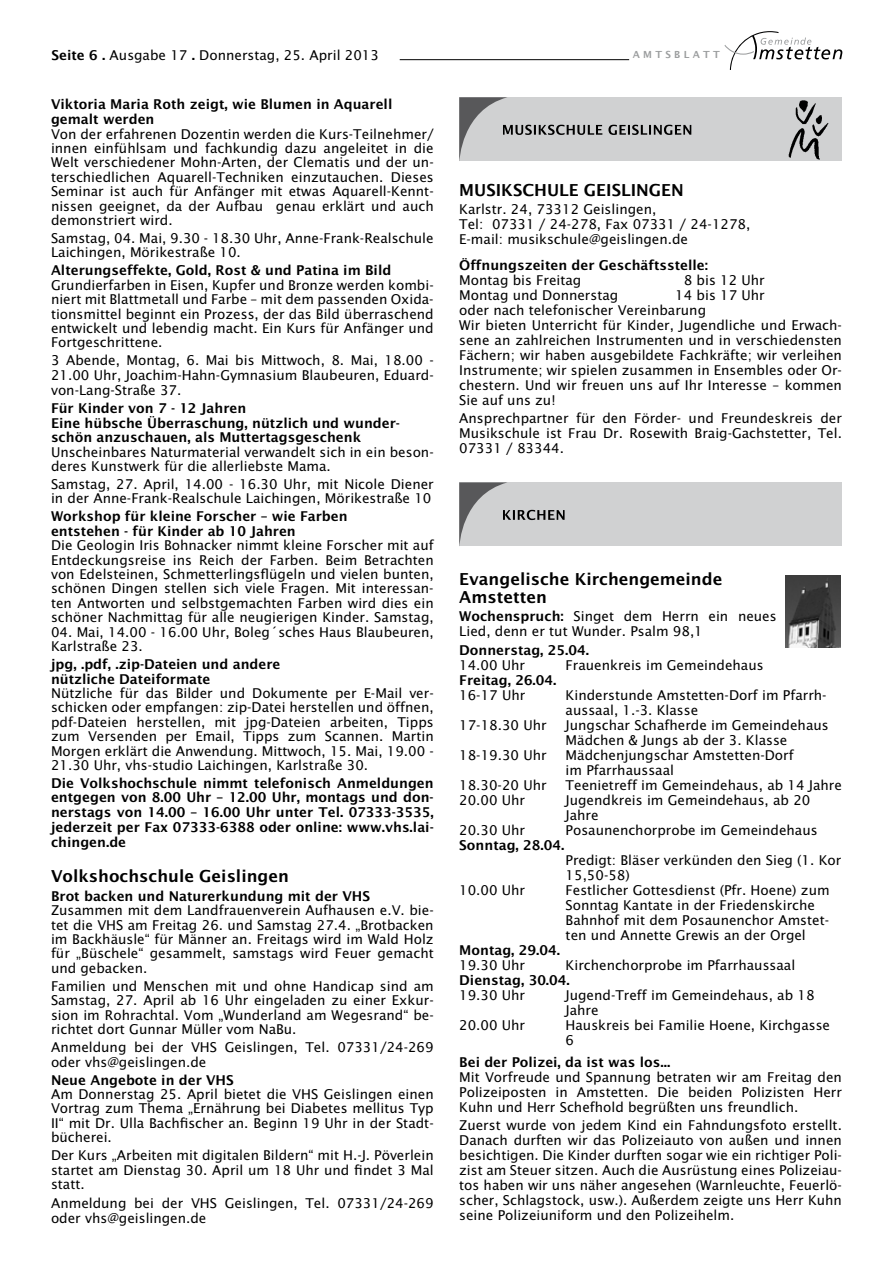
<style>
.page{position:relative;width:893px;height:1263px;background:#fff}
.page>*{position:absolute;margin:0;border:0;box-sizing:border-box;transform-origin:0 0}
.t1{font:16.5px/18px "Lucida Sans Demibold Roman";color:#000}
.t2{font:13.5px/14.4px "Lucida Sans";color:#000}
.t3{font:13.5px/14.4px "Lucida Sans Demibold Roman";color:#000}
.t4{font:9.75px "Lucida Sans Demibold Roman";letter-spacing:.34em;color:#9c9e9f}
.s1{font-family:"Lucida Sans Demibold Roman"}
</style>
<div class="page">
<svg style="left:724px;top:31px;width:118px;height:39px"></svg>
<hr style="left:400px;top:59px;width:229px;height:1px;background:#000">
<div style="left:459px;top:97px;width:383px;height:64px;background:#d0d1d2"></div>
<img style="left:789px;top:101px;width:39px;height:58px">
<svg style="left:459px;top:97px;width:232px;height:64px"></svg>
<div style="left:459px;top:482px;width:383px;height:64px;background:#d0d1d2"></div>
<svg style="left:459px;top:482px;width:106px;height:64px"></svg>
<img style="left:785px;top:575px;width:55px;height:72px">
<p class="t2" style="left:51px;top:48px;width:329px"><span class="s1">Seite 6 .</span> Ausgabe 17 <span class="s1">.</span> Donnerstag, 25. April 2013</p>
<p class="t4" style="left:633px;top:48px;width:89px">AMTSBLATT</p>
<p class="t3" style="left:51px;top:96px;width:343px;line-height:15px">Viktoria Maria Roth zeigt, wie Blumen in Aquarell gemalt werden</p>
<p class="t2" style="left:51px;top:126px;width:384px;text-align:justify">Von der erfahrenen Dozentin werden die Kurs-Teilnehmer/ innen einfühlsam und fachkundig dazu angeleitet in die Welt verschiedener Mohn-Arten, der Clematis und der un&shy;terschiedlichen Aquarell-Techniken einzutauchen. Dieses Seminar ist auch für Anfänger mit etwas Aquarell-Kennt&shy;nissen geeignet, da der Aufbau genau erklärt und auch demonstriert wird.</p>
<p class="t2" style="left:51px;top:231px;width:384px">Samstag, 04. Mai, 9.30 - 18.30 Uhr, Anne-Frank-Realschule<br>Laichingen, Mörikestraße 10.</p>
<p class="t3" style="left:51px;top:263px;width:342px">Alterungseffekte, Gold, Rost &amp; und Patina im Bild</p>
<p class="t2" style="left:51px;top:278px;width:384px;text-align:justify">Grundierfarben in Eisen, Kupfer und Bronze werden kombi&shy;niert mit Blattmetall und Farbe – mit dem passenden Oxida&shy;tionsmittel beginnt ein Prozess, der das Bild überraschend entwickelt und lebendig macht. Ein Kurs für Anfänger und Fortgeschrittene.</p>
<p class="t2" style="left:51px;top:353px;width:384px;text-align:justify">3 Abende, Montag, 6. Mai bis Mittwoch, 8. Mai, 18.00 - 21.00 Uhr, Joachim-Hahn-Gymnasium Blaubeuren, Eduard&shy;von-Lang-Straße 37.</p>
<p class="t3" style="left:51px;top:401px;width:350px">Für Kinder von 7 - 12 Jahren<br>Eine hübsche Überraschung, nützlich und wunder&shy;schön anzuschauen, als Muttertagsgeschenk</p>
<p class="t2" style="left:51px;top:445px;width:384px">Unscheinbares Naturmaterial verwandelt sich in ein beson&shy;deres Kunstwerk für die allerliebste Mama.</p>
<p class="t2" style="left:51px;top:477px;width:384px">Samstag, 27. April, 14.00 - 16.30 Uhr, mit Nicole Diener in der Anne-Frank-Realschule Laichingen, Mörikestraße 10</p>
<p class="t3" style="left:51px;top:509px;width:298px">Workshop für kleine Forscher – wie Farben entstehen - für Kinder ab 10 Jahren</p>
<p class="t2" style="left:51px;top:538px;width:384px;text-align:justify">Die Geologin Iris Bohnacker nimmt kleine Forscher mit auf Entdeckungsreise ins Reich der Farben. Beim Betrachten von Edelsteinen, Schmetterlingsflügeln und vielen bunten, schönen Dingen stellen sich viele Fragen. Mit interessan&shy;ten Antworten und selbstgemachten Farben wird dies ein schöner Nachmittag für alle neugierigen Kinder. Samstag,</p>
<p class="t2" style="left:51px;top:625px;width:384px">04. Mai, 14.00 - 16.00 Uhr, Boleg´sches Haus Blaubeuren,<br>Karlstraße 23.</p>
<p class="t3" style="left:51px;top:657px;width:231px">jpg, .pdf, .zip-Dateien und andere nützliche Dateiformate</p>
<p class="t2" style="left:51px;top:686px;width:384px;text-align:justify">Nützliche für das Bilder und Dokumente per E-Mail ver&shy;schicken oder empfangen: zip-Datei herstellen und öffnen, pdf-Dateien herstellen, mit jpg-Dateien arbeiten, Tipps zum Versenden per Email, Tipps zum Scannen. Martin Morgen erklärt die Anwendung. Mittwoch, 15. Mai, 19.00 - 21.30 Uhr, vhs-studio Laichingen, Karlstraße 30.</p>
<p class="t3" style="left:51px;top:776px;width:384px;text-align:justify">Die Volkshochschule nimmt telefonisch Anmeldungen entgegen von 8.00 Uhr – 12.00 Uhr, montags und don&shy;nerstags von 14.00 – 16.00 Uhr unter Tel. 07333-3535, jederzeit per Fax 07333-6388 oder online: www.vhs.lai&shy;chingen.de</p>
<p class="t1" style="left:51px;top:867px;width:239px">Volkshochschule Geislingen</p>
<p class="t3" style="left:51px;top:889px;width:321px">Brot backen und Naturerkundung mit der VHS</p>
<p class="t2" style="left:51px;top:903px;width:384px;text-align:justify">Zusammen mit dem Landfrauenverein Aufhausen e.V. bie&shy;tet die VHS am Freitag 26. und Samstag 27.4. „Brotbacken im Backhäusle“ für Männer an. Freitags wird im Wald Holz für „Büschele“ gesammelt, samstags wird Feuer gemacht und gebacken.</p>
<p class="t2" style="left:51px;top:979px;width:384px;text-align:justify">Familien und Menschen mit und ohne Handicap sind am Samstag, 27. April ab 16 Uhr eingeladen zu einer Exkur&shy;sion im Rohrachtal. Vom „Wunderland am Wegesrand“ be&shy;richtet dort Gunnar Müller vom NaBu.</p>
<p class="t2" style="left:51px;top:1040px;width:384px">Anmeldung bei der VHS Geislingen, Tel. 07331/24-269 oder vhs@geislingen.de</p>
<p class="t3" style="left:51px;top:1072px;width:184px">Neue Angebote in der VHS</p>
<p class="t2" style="left:51px;top:1087px;width:384px;text-align:justify">Am Donnerstag 25. April bietet die VHS Geislingen einen Vortrag zum Thema „Ernährung bei Diabetes mellitus Typ II“ mit Dr. Ulla Bachfischer an. Beginn 19 Uhr in der Stadt&shy;bücherei.</p>
<p class="t2" style="left:51px;top:1148px;width:384px;text-align:justify">Der Kurs „Arbeiten mit digitalen Bildern“ mit H.-J. Pöverlein startet am Dienstag 30. April um 18 Uhr und findet 3 Mal statt.</p>
<p class="t2" style="left:51px;top:1195px;width:384px;line-height:15px">Anmeldung bei der VHS Geislingen, Tel. 07331/24-269 oder vhs@geislingen.de</p>
<p class="t1" style="left:459px;top:181px;width:226px">MUSIKSCHULE GEISLINGEN</p>
<p class="t2" style="left:459px;top:202px;width:293px;line-height:15px">Karlstr. 24, 73312 Geislingen,<br>Tel: 07331 / 24-278, Fax 07331 / 24-1278,<br>E-mail: musikschule@geislingen.de</p>
<p class="t3" style="left:459px;top:257px;width:250px">Öffnungszeiten der Geschäftsstelle:</p>
<p class="t2" style="left:459px;top:273px;width:124px">Montag bis Freitag</p>
<p class="t2" style="left:684px;top:273px;width:82px">8 bis 12 Uhr</p>
<p class="t2" style="left:459px;top:288px;width:161px">Montag und Donnerstag</p>
<p class="t2" style="left:459px;top:287px;width:384px;line-height:15px;text-indent:216px">14 bis 17 Uhr<br>oder nach telefonischer Vereinbarung<br>Wir bieten Unterricht für Kinder, Jugendliche und Erwach&shy;sene an zahlreichen Instrumenten und in verschiedensten Fächern; wir haben ausgebildete Fachkräfte; wir verleihen Instrumente; wir spielen zusammen in Ensembles oder Or&shy;chestern. Und wir freuen uns auf Ihr Interesse – kommen Sie auf uns zu!</p>
<p class="t2" style="left:459px;top:411px;width:384px;line-height:15px;text-align:justify">Ansprechpartner für den Förder- und Freundeskreis der Musikschule ist Frau Dr. Rosewith Braig-Gachstetter, Tel.<br>07331 / 83344.</p>
<p class="t1" style="left:459px;top:570px;width:265px">Evangelische Kirchengemeinde<br>Amstetten</p>
<p class="t2" style="left:459px;top:609px;width:319px;line-height:15px"><span class="s1">Wochenspruch:</span> Singet dem Herrn ein neues<br>Lied, denn er tut Wunder. Psalm 98,1</p>
<p class="t3" style="left:459px;top:643px;width:131px">Donnerstag, 25.04.</p>
<p class="t2" style="left:459px;top:658px;width:67px">14.00 Uhr</p>
<p class="t2" style="left:566px;top:658px;width:200px">Frauenkreis im Gemeindehaus</p>
<p class="t3" style="left:459px;top:673px;width:99px">Freitag, 26.04.</p>
<p class="t2" style="left:459px;top:688px;width:68px">16-17 Uhr</p>
<p class="t2" style="left:566px;top:688px;width:263px;line-height:15px">Kinderstunde Amstetten-Dorf im Pfarrh&shy;aussaal, 1.-3. Klasse</p>
<p class="t2" style="left:459px;top:718px;width:89px">17-18.30 Uhr</p>
<p class="t2" style="left:566px;top:718px;width:265px;line-height:15px">Jungschar Schafherde im Gemeindehaus<br>Mädchen &amp; Jungs ab der 3. Klasse</p>
<p class="t2" style="left:459px;top:748px;width:89px">18-19.30 Uhr</p>
<p class="t2" style="left:566px;top:748px;width:230px;line-height:15px">Mädchenjungschar Amstetten-Dorf im Pfarrhaussaal</p>
<p class="t2" style="left:459px;top:778px;width:89px">18.30-20 Uhr</p>
<p class="t2" style="left:566px;top:778px;width:278px">Teenietreff im Gemeindehaus, ab 14 Jahre</p>
<p class="t2" style="left:459px;top:793px;width:67px">20.00 Uhr</p>
<p class="t2" style="left:566px;top:793px;width:246px;line-height:15px">Jugendkreis im Gemeindehaus, ab 20<br>Jahre</p>
<p class="t2" style="left:459px;top:823px;width:67px">20.30 Uhr</p>
<p class="t2" style="left:566px;top:823px;width:254px">Posaunenchorprobe im Gemeindehaus</p>
<p class="t3" style="left:459px;top:838px;width:107px">Sonntag, 28.04.</p>
<p class="t2" style="left:566px;top:853px;width:277px;line-height:15px">Predigt: Bläser verkünden den Sieg (1. Kor<br>15,50-58)</p>
<p class="t2" style="left:459px;top:883px;width:67px">10.00 Uhr</p>
<p class="t2" style="left:566px;top:883px;width:266px;line-height:15px">Festlicher Gottesdienst (Pfr. Hoene) zum Sonntag Kantate in der Friedenskirche Bahnhof mit dem Posaunenchor Amstet&shy;ten und Annette Grewis an der Orgel</p>
<p class="t3" style="left:459px;top:943px;width:102px">Montag, 29.04.</p>
<p class="t2" style="left:459px;top:958px;width:67px">19.30 Uhr</p>
<p class="t2" style="left:566px;top:958px;width:231px">Kirchenchorprobe im Pfarrhaussaal</p>
<p class="t3" style="left:459px;top:973px;width:112px">Dienstag, 30.04.</p>
<p class="t2" style="left:459px;top:988px;width:67px">19.30 Uhr</p>
<p class="t2" style="left:566px;top:988px;width:250px;line-height:15px">Jugend-Treff im Gemeindehaus, ab 18<br>Jahre</p>
<p class="t2" style="left:459px;top:1018px;width:67px">20.00 Uhr</p>
<p class="t2" style="left:566px;top:1018px;width:266px;line-height:15px">Hauskreis bei Familie Hoene, Kirchgasse<br>6</p>
<p class="t3" style="left:459px;top:1055px;width:213px">Bei der Polizei, da ist was los...</p>
<p class="t2" style="left:459px;top:1069px;width:384px;line-height:15px;text-align:justify">Mit Vorfreude und Spannung betraten wir am Freitag den Polizeiposten in Amstetten. Die beiden Polizisten Herr Kuhn und Herr Schefhold begrüßten uns freundlich.</p>
<p class="t2" style="left:459px;top:1118px;width:384px;line-height:15px;text-align:justify">Zuerst wurde von jedem Kind ein Fahndungsfoto erstellt.<br>Danach durften wir das Polizeiauto von außen und innen besichtigen. Die Kinder durften sogar wie ein richtiger Poli&shy;zist am Steuer sitzen. Auch die Ausrüstung eines Polizeiau&shy;tos haben wir uns näher angesehen (Warnleuchte, Feuerlö&shy;scher, Schlagstock, usw.). Außerdem zeigte uns Herr Kuhn seine Polizeiuniform und den Polizeihelm.</p>
</div>
